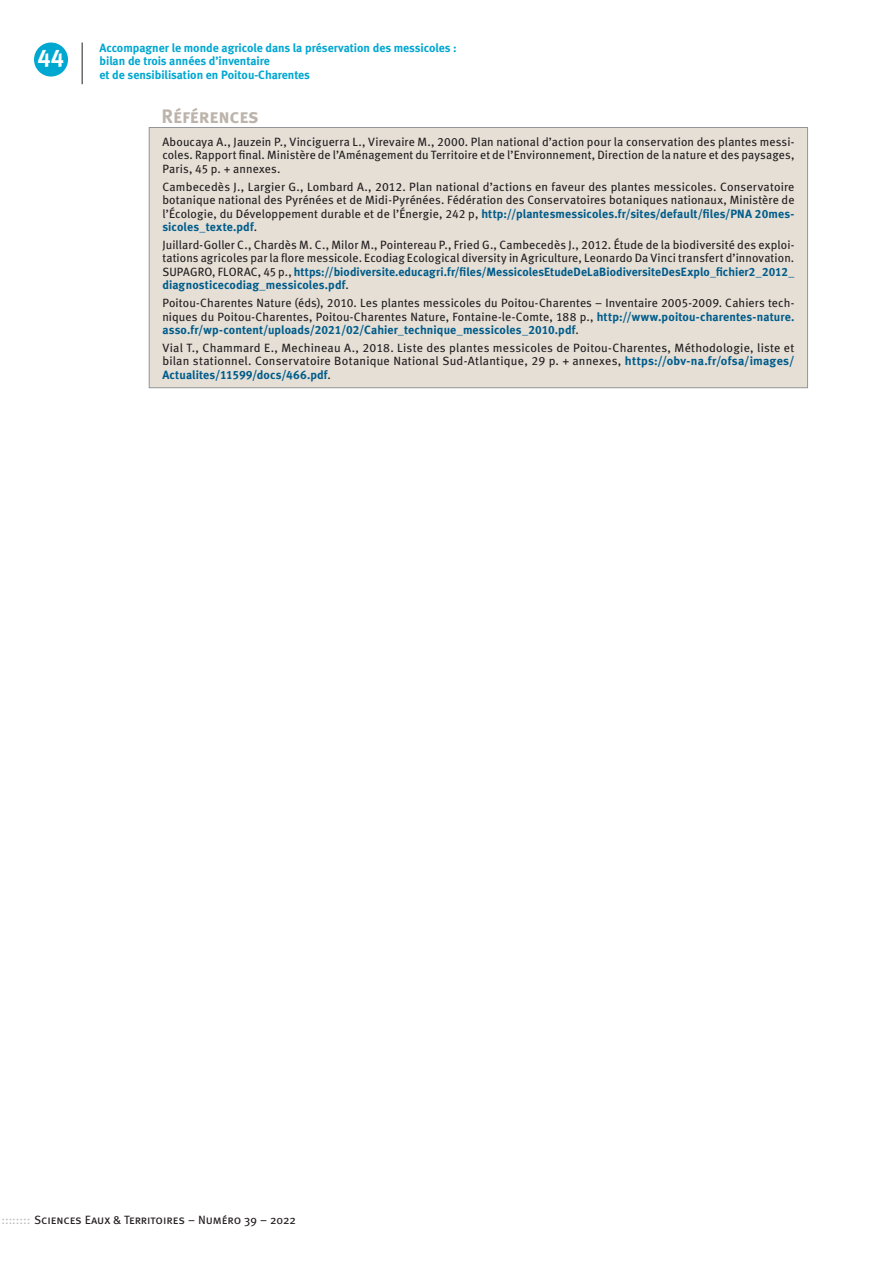
<style>
.page{position:relative;width:893px;height:1263px;background:#fff}
.page>*{position:absolute;margin:0;border:0;box-sizing:border-box;transform-origin:0 0}
.t1{font:24px "Meta Bold Caps Expert";color:#fff}
.Titre_Référence{font:19.5px "Meta Bold LF Caps";color:#bcb4ab}
.Références{font:12px/13.5px "Meta Book LF";letter-spacing:.01em;color:#231f20;text-align:justify}
.t2{font:12px/13.5px "Meta Bold LF";color:#00a7d1}
.t3{font:12px "Meta Book Caps";color:#231f20}
.s1{font-family:"Meta Bold LF";color:#005c8a}
.s2{color:#bcbdc0}
</style>
<div class="page">
<div style="left:34px;top:43px;width:34px;height:34px;background:#00a7d1;border-radius:50%"></div>
<hr style="left:82px;top:43px;width:1px;height:41px;background:#231f20">
<div style="left:149px;top:127px;width:658px;height:261px;background:#e5dfd6"></div>
<div style="left:149px;top:127px;width:659px;height:261px;border:1px solid #939598"></div>
<h1 class="t1" style="left:37px;top:43px;width:28px">44</h1>
<p class="t2" style="left:100px;top:41px;width:359px">Accompagner le monde agricole dans la préservation des messicoles : bilan de trois années d’inventaire<br>et de sensibilisation en Poitou-Charentes</p>
<p class="Titre_Référence" style="left:162px;top:105px;width:99px">Références</p>
<p class="Références" style="left:162px;top:135px;width:634px">Aboucaya A., Jauzein P., Vinciguerra L., Virevaire M., 2000. Plan national d’action pour la conservation des plantes messi&shy;coles. Rapport final. Ministère de l’Aménagement du Territoire et de l’Environnement, Direction de la nature et des paysages, Paris, 45 p. + annexes.</p>
<p class="Références" style="left:162px;top:179px;width:634px">Cambecedès J., Largier G., Lombard A., 2012. Plan national d’actions en faveur des plantes messicoles. Conservatoire botanique national des Pyrénées et de Midi-Pyrénées. Fédération des Conservatoires botaniques nationaux, Ministère de l’Écologie, du Développement durable et de l’Énergie, 242 p, <span class="s1">http://plantesmessicoles.fr/sites/default/files/PNA 20mes&shy;sicoles_texte.pdf</span>.</p>
<p class="Références" style="left:162px;top:238px;width:634px">Juillard-Goller C., Chardès M. C., Milor M., Pointereau P., Fried G., Cambecedès J., 2012. Étude de la biodiversité des exploi&shy;tations agricoles par la flore messicole. Ecodiag Ecological diversity in Agriculture, Leonardo Da Vinci transfert d’innovation.<br>SUPAGRO, FLORAC, 45 p., <span class="s1">https://biodiversite.educagri.fr/files/MessicolesEtudeDeLaBiodiversiteDesExplo_fichier2_2012_ diagnosticecodiag_messicoles.pdf</span>.</p>
<p class="Références" style="left:162px;top:296px;width:634px">Poitou-Charentes Nature (éds), 2010. Les plantes messicoles du Poitou-Charentes – Inventaire 2005-2009. Cahiers tech&shy;niques du Poitou-Charentes, Poitou-Charentes Nature, Fontaine-le-Comte, 188 p., <span class="s1">http://www.poitou-charentes-nature. asso.fr/wp-content/uploads/2021/02/Cahier_technique_messicoles_2010.pdf</span>.</p>
<p class="Références" style="left:162px;top:341px;width:634px">Vial T., Chammard E., Mechineau A., 2018. Liste des plantes messicoles de Poitou-Charentes, Méthodologie, liste et bilan stationnel. Conservatoire Botanique National Sud-Atlantique, 29 p. + annexes, <span class="s1">https://obv-na.fr/ofsa/images/ Actualites/11599/docs/466.pdf</span>.</p>
<p class="t3" style="left:1px;top:1213px;width:296px"><span class="s2">::::::::</span> Sciences Eaux &amp; Territoires – Numéro 39 – 2022</p>
</div>
